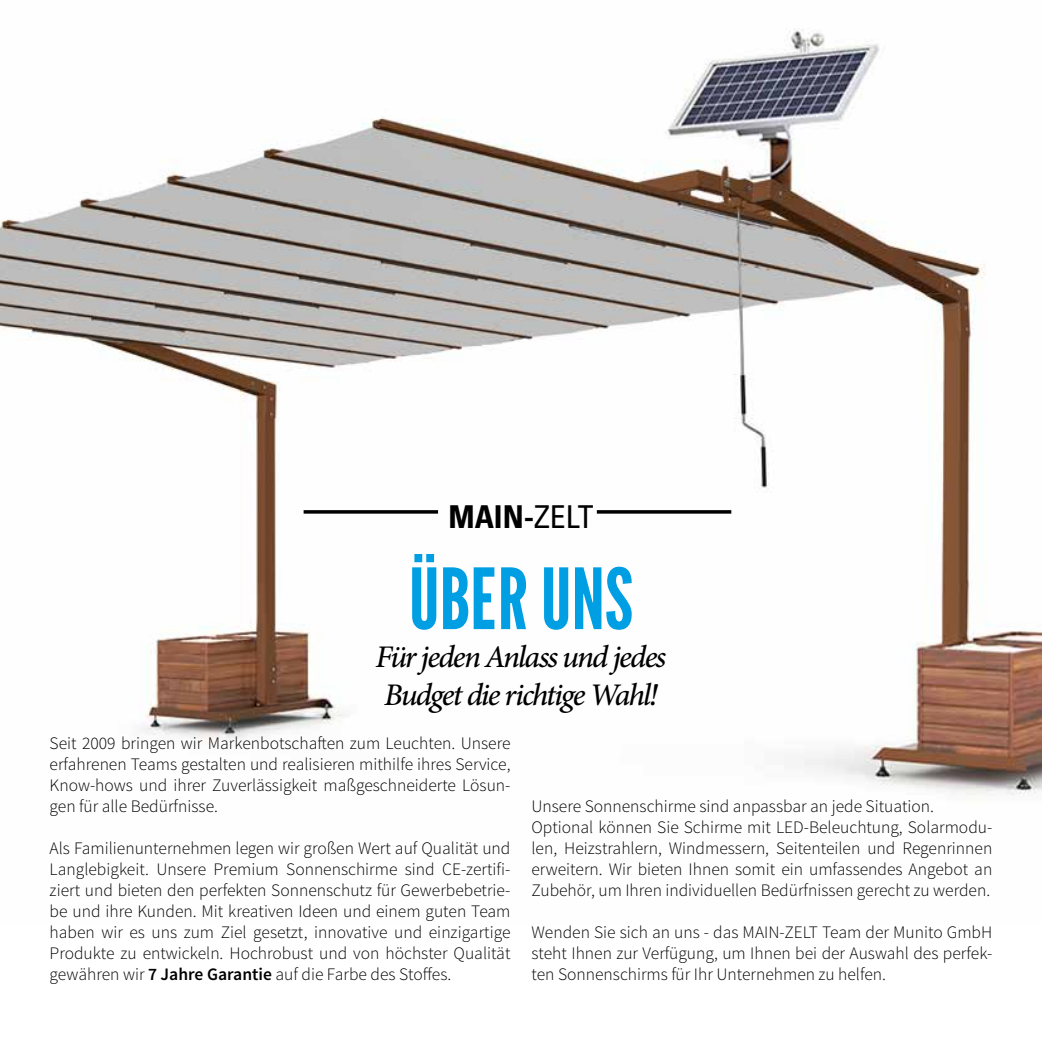
<style>
.page{position:relative;width:1042px;height:1042px;background:#fff}
.page>*{position:absolute;margin:0;border:0;box-sizing:border-box;transform-origin:0 0}
.t1{font:84px "League Gothic";color:#009fe3}
.t2{font:italic 500 31.5px/37.8px "Minion Pro";letter-spacing:-.055em;color:#000}
.t3{font:700 condensed 31.5px "Univers LT Std";color:#000}
.t4{font:300 17.5px/21px "Source Sans Pro";color:#000;text-align:justify}
.s1{font-weight:400}
.s2{font-weight:600}
</style>
<div class="page">
<img style="left:0;top:28px;width:1042px;height:768px">
<hr style="left:305px;top:436px;width:128px;height:2px;background:#fff">
<hr style="left:584px;top:436px;width:128px;height:2px;background:#fff">
<svg style="left:304px;top:510px;width:134px;height:4px"></svg>
<svg style="left:597px;top:510px;width:134px;height:4px"></svg>
<h2 class="t3" style="left:448px;top:498px;width:147px">MAIN-<span class="s1">ZELT</span></h2>
<h1 class="t1" style="left:409px;top:541px;width:226px">ÜBER UNS</h1>
<h2 class="t2" style="left:376px;top:638px;width:292px">Für jeden Anlass und jedes<br>Budget die richtige Wahl!</h2>
<p class="t4" style="left:50px;top:733px;width:462px">Seit 2009 bringen wir Markenbotschaften zum Leuchten. Unsere erfahrenen Teams gestalten und realisieren mithilfe ihres Service, Know-hows und ihrer Zuverlässigkeit maßgeschneiderte Lösun&shy;gen für alle Bedürfnisse.</p>
<p class="t4" style="left:50px;top:838px;width:462px">Als Familienunternehmen legen wir großen Wert auf Qualität und Langlebigkeit. Unsere Premium Sonnenschirme sind CE-zertifi&shy;ziert und bieten den perfekten Sonnenschutz für Gewerbebetrie&shy;be und ihre Kunden. Mit kreativen Ideen und einem guten Team haben wir es uns zum Ziel gesetzt, innovative und einzigartige Produkte zu entwickeln. Hochrobust und von höchster Qualität gewähren wir <span class="s2">7 Jahre Garantie</span> auf die Farbe des Stoffes.</p>
<p class="t4" style="left:531px;top:796px;width:462px;text-align:left">Unsere Sonnenschirme sind anpassbar an jede Situation.<br>Optional können Sie Schirme mit LED-Beleuchtung, Solarmodu&shy;len, Heizstrahlern, Windmessern, Seitenteilen und Regenrinnen erweitern. Wir bieten Ihnen somit ein umfassendes Angebot an Zubehör, um Ihren individuellen Bedürfnissen gerecht zu werden.</p>
<p class="t4" style="left:531px;top:922px;width:462px">Wenden Sie sich an uns - das MAIN-ZELT Team der Munito GmbH steht Ihnen zur Verfügung, um Ihnen bei der Auswahl des perfek&shy;ten Sonnenschirms für Ihr Unternehmen zu helfen.</p>
</div>
